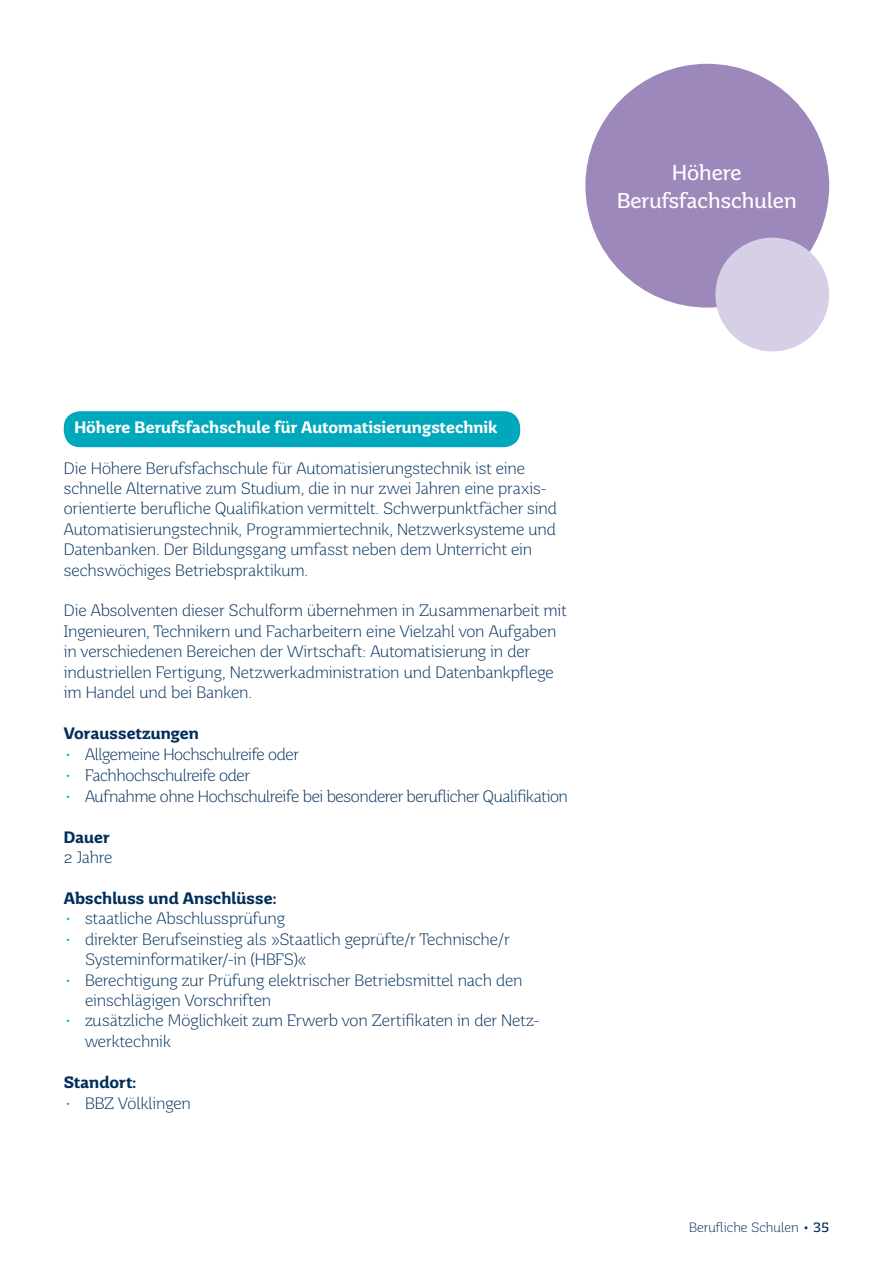
<style>
.page{position:relative;width:893px;height:1263px;background:#fff}
.page>*{position:absolute;margin:0;border:0;box-sizing:border-box;transform-origin:0 0}
.t1{font:21.45px/27.3px "Saar Pro";color:#fff;text-align:center}
.t2{font:300 16.5px/20.4px "Saar Pro";letter-spacing:-.005em;color:#002f5c}
.t3{font:300 16.5px "Saar Pro";letter-spacing:-.025em;color:#002f5c}
.t4{font:700 16.5px "Saar Pro";color:#002f5c}
.t5{font:700 16.5px "Saar Pro";letter-spacing:.005em;color:#fff}
.t6{font:300 16.5px "Saar Pro";letter-spacing:-.03em;color:#002f5c}
.t7{font:300 13.5px "Saar Pro";color:#002f5c}
.s1{color:#00a8bd}
.s2{font-weight:400}
</style>
<div class="page">
<div style="left:585px;top:64px;width:244px;height:244px;background:#9c88bb;border-radius:50%"></div>
<div style="left:715px;top:238px;width:114px;height:113px;background:#d7cfe5;border-radius:50%"></div>
<div style="left:64px;top:411px;width:456px;height:36px;background:#00a8bd;border-radius:16px"></div>
<h1 class="t1" style="left:617px;top:159px;width:181px">Höhere<br>Berufsfachschulen</h1>
<p class="t5" style="left:74px;top:417px;width:424px">Höhere Berufsfachschule für Automatisierungstechnik</p>
<p class="t2" style="left:64px;top:458px;width:495px">Die Höhere Berufsfachschule für Automatisierungstechnik ist eine schnelle Alternative zum Studium, die in nur zwei Jahren eine praxis&shy;orientierte beruf-liche Qualifikation vermittelt. Schwerpunktfächer sind Automatisierungstechnik, Programmiertechnik, Netzwerksysteme und Datenbanken. Der Bildungsgang umfasst neben dem Unterricht ein sechswöchiges Betriebspraktikum.</p>
<p class="t2" style="left:64px;top:601px;width:504px">Die Absolventen dieser Schulform übernehmen in Zusammenarbeit mit Ingenieuren, Technikern und Facharbeitern eine Vielzahl von Aufgaben in verschiedenen Bereichen der Wirtschaft: Automatisierung in der industriellen Fertigung, Netzwerkadministration und Datenbankpflege im Handel und bei Banken.</p>
<p class="t4" style="left:64px;top:723px;width:137px">Voraussetzungen</p>
<p class="t3" style="left:64px;top:745px;width:237px"><span class="s1">•</span> Allgemeine Hochschulreife oder</p>
<p class="t6" style="left:64px;top:766px;width:188px"><span class="s1">•</span> Fachhochschulreife oder</p>
<p class="t3" style="left:64px;top:787px;width:506px"><span class="s1">•</span> Aufnahme ohne Hochschulreife bei besonderer beruflicher Qualifikation</p>
<p class="t4" style="left:64px;top:827px;width:47px">Dauer</p>
<p class="t2" style="left:64px;top:847px;width:50px">2 Jahre</p>
<p class="t4" style="left:64px;top:888px;width:215px">Abschluss und Anschlüsse:</p>
<p class="t2" style="left:64px;top:908px;width:223px"><span class="s1">•</span> staatliche Abschlussprüfung</p>
<p class="t2" style="left:85px;top:929px;width:426px;text-indent:-21px"><span class="s1">•</span> direkter Berufseinstieg als »Staatlich geprüfte/r Technische/r<br>Systeminformatiker/-in (HBFS)«</p>
<p class="t2" style="left:85px;top:970px;width:439px;text-indent:-21px"><span class="s1">•</span> Berechtigung zur Prüfung elektrischer Betriebsmittel nach den einschlägigen Vorschriften</p>
<p class="t2" style="left:85px;top:1010px;width:456px;text-indent:-21px"><span class="s1">•</span> zusätzliche Möglichkeit zum Erwerb von Zertifikaten in der Netz&shy;werktechnik</p>
<p class="t4" style="left:64px;top:1071px;width:74px">Standort:</p>
<p class="t2" style="left:64px;top:1093px;width:129px"><span class="s1">•</span> BBZ Völklingen</p>
<p class="t7" style="left:689px;top:1219px;width:141px">Berufliche Schulen <span class="s2">• 35</span></p>
</div>
